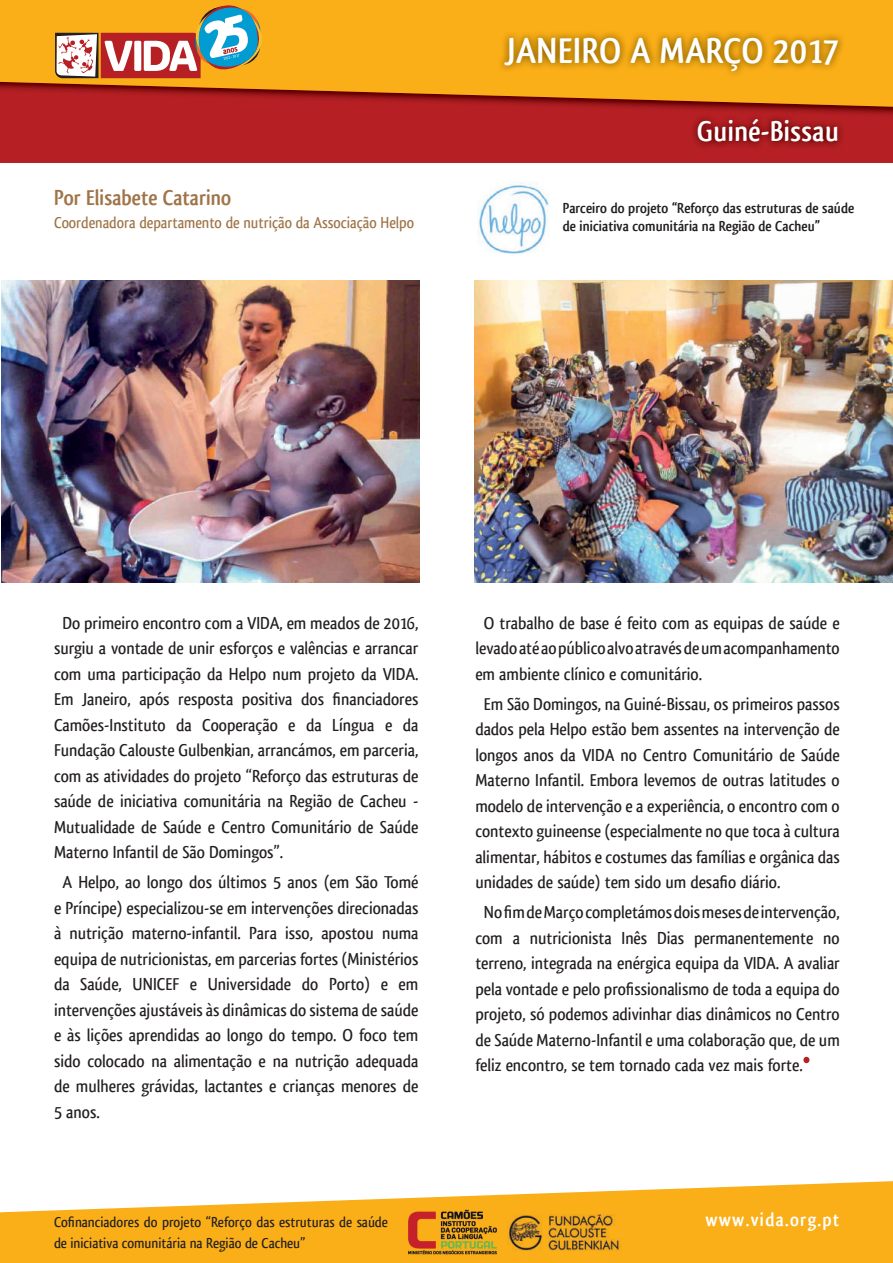
<style>
.page{position:relative;width:893px;height:1263px;background:#fff}
.page>*{position:absolute;margin:0;border:0;box-sizing:border-box;transform-origin:0 0}
.t1{font:700 37.5px "Qlassik";letter-spacing:.01em;color:#fff}
.t2{font:700 30px "Qlassik";letter-spacing:.01em;color:#fff}
.t3{font:700 22.5px "Qlassik";color:#9f7448}
.t4{font:700 19.5px "Qlassik";letter-spacing:.06em;color:#fff}
.t5{font:500 18px/25.5px "Qlassik";color:#231f20;text-align:justify}
.t6{font:500 16.5px "Qlassik";color:#9f7448}
.t7{font:500 15px/21px "Qlassik";color:#231f20}
.t8{font:700 15px/18px "Qlassik";color:#231f20}
</style>
<div class="page">
<div style="left:0;top:4px;width:893px;height:158px;background:#b62024"></div>
<svg style="left:0;top:0;width:893px;height:107px;background:#e89318"></svg>
<svg style="left:0;top:1181px;width:893px;height:82px;fill:#faaf18"></svg>
<img style="left:497px;top:30px;width:349px;height:48px">
<svg style="left:55px;top:5px;width:207px;height:73px"></svg>
<img style="left:478px;top:183px;width:71px;height:71px">
<img style="left:1px;top:281px;width:419px;height:302px">
<img style="left:474px;top:280px;width:419px;height:303px">
<svg style="left:803px;top:1057px;width:6px;height:6px"></svg>
<img style="left:408px;top:1210px;width:89px;height:44px">
<img style="left:507px;top:1209px;width:118px;height:47px">
<p class="t3" style="left:54px;top:185px;width:179px">Por Elisabete Catarino</p>
<p class="t6" style="left:54px;top:213px;width:362px">Coordenadora departamento de nutrição da Associação Helpo</p>
<h1 class="t1" style="left:505px;top:29px;width:335px">JANEIRO A MARÇO 2017</h1>
<h2 class="t2" style="left:697px;top:114px;width:143px">Guiné-Bissau</h2>
<p class="t8" style="left:563px;top:199px;width:293px">Parceiro do projeto “Reforço das estruturas de saúde de iniciativa comunitária na Região de Cacheu”</p>
<p class="t5" style="left:54px;top:610px;width:366px;text-indent:9px">Do primeiro encontro com a VIDA, em meados de 2016, surgiu a vontade de unir esforços e valências e arrancar com uma participação da Helpo num projeto da VIDA.<br>Em Janeiro, após resposta positiva dos financiadores Camões-Instituto da Cooperação e da Língua e da Fundação Calouste Gulbenkian, arrancámos, em parceria, com as atividades do projeto “Reforço das estruturas de saúde de iniciativa comunitária na Região de Cacheu - Mutualidade de Saúde e Centro Comunitário de Saúde Materno Infantil de São Domingos”.</p>
<p class="t5" style="left:54px;top:869px;width:366px;text-indent:9px">A Helpo, ao longo dos últimos 5 anos (em São Tomé e Príncipe) especializou-se em intervenções direcionadas à nutrição materno-infantil. Para isso, apostou numa equipa de nutricionistas, em parcerias fortes (Ministérios da Saúde, UNICEF e Universidade do Porto) e em intervenções ajustáveis às dinâmicas do sistema de saúde e às lições aprendidas ao longo do tempo. O foco tem sido colocado na alimentação e na nutrição adequada de mulheres grávidas, lactantes e crianças menores de 5 anos.</p>
<p class="t7" style="left:54px;top:1212px;width:336px">Cofinanciadores do projeto “Reforço das estruturas de saúde de iniciativa comunitária na Região de Cacheu”</p>
<p class="t5" style="left:475px;top:610px;width:366px;text-indent:9px">O trabalho de base é feito com as equipas de saúde e levado até ao público alvo através de um acompanhamento em ambiente clínico e comunitário.</p>
<p class="t5" style="left:475px;top:691px;width:366px;text-indent:9px">Em São Domingos, na Guiné-Bissau, os primeiros passos dados pela Helpo estão bem assentes na intervenção de longos anos da VIDA no Centro Comunitário de Saúde Materno Infantil. Embora levemos de outras latitudes o modelo de intervenção e a experiência, o encontro com o contexto guineense (especialmente no que toca à cultura alimentar, hábitos e costumes das famílias e orgânica das unidades de saúde) tem sido um desafio diário.</p>
<p class="t5" style="left:475px;top:899px;width:366px;text-indent:9px">No fim de Março completámos dois meses de intervenção, com a nutricionista Inês Dias permanentemente no terreno, integrada na enérgica equipa da VIDA. A avaliar pela vontade e pelo profissionalismo de toda a equipa do projeto, só podemos adivinhar dias dinâmicos no Centro de Saúde Materno-Infantil e uma colaboração que, de um feliz encontro, se tem tornado cada vez mais forte.</p>
<p class="t4" style="left:705px;top:1208px;width:136px">www.vida.org.pt</p>
</div>
